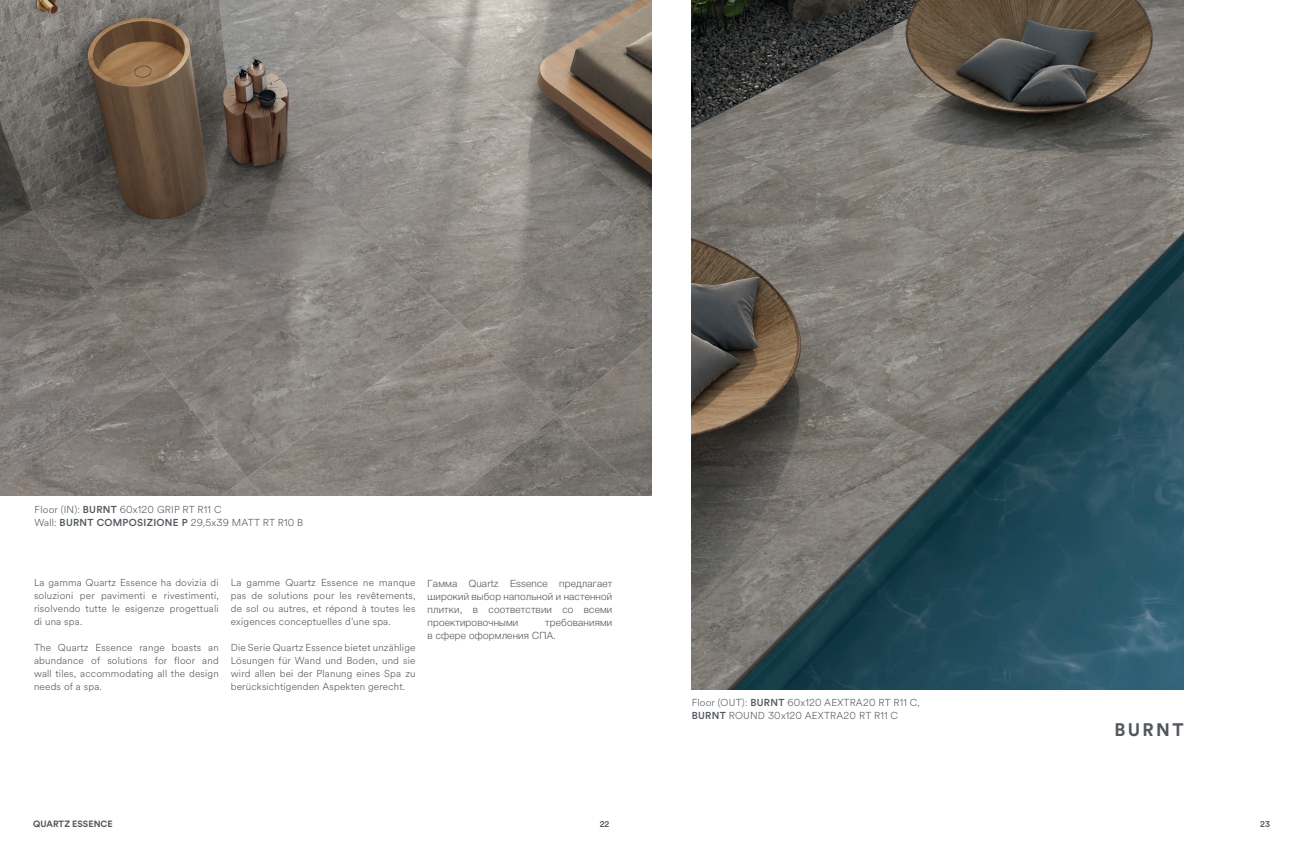
<style>
.page{position:relative;width:1304px;height:851px;background:#fff}
.page>*{position:absolute;margin:0;border:0;box-sizing:border-box;transform-origin:0 0}
.t1{font:700 18px "Circular Std";letter-spacing:.13em;color:#52585e}
.t2{font:300 10px/13px "Circular Spotify Text";letter-spacing:.02em;color:#52585e;text-align:justify}
.t3{font:300 10px/13px "Helvetica Neue LTCYR";letter-spacing:.02em;color:#52585e;text-align:justify}
.t4{font:700 9px "Circular Std";color:#52585e}
.t5{font:500 9px "Circular Std";color:#52585e}
.s1{font-family:"Circular Std";font-weight:500}
</style>
<div class="page">
<img style="left:0;top:0;width:652px;height:495px">
<img style="left:692px;top:0;width:492px;height:689px">
<p class="t2" style="left:35px;top:503px;width:270px">Floor (IN): <span class="s1">BURNT</span> 60x120 GRIP RT R11 C<br>Wall: <span class="s1">BURNT COMPOSIZIONE P</span> 29,5x39 MATT RT R10 B</p>
<p class="t2" style="left:34px;top:576px;width:186px">La gamma Quartz Essence ha dovizia di soluzioni per pavimenti e rivestimenti, risolvendo tutte le esigenze progettuali di una spa.</p>
<p class="t2" style="left:34px;top:641px;width:186px">The Quartz Essence range boasts an abundance of solutions for floor and wall tiles, accommodating all the design needs of a spa.</p>
<p class="t2" style="left:231px;top:576px;width:186px">La gamme Quartz Essence ne manque pas de solutions pour les revêtements, de sol ou autres, et répond à toutes les exigences conceptuelles d’une spa.</p>
<p class="t2" style="left:231px;top:641px;width:186px">Die Serie Quartz Essence bietet unzählige Lösungen für Wand und Boden, und sie wird allen bei der Planung eines Spa zu berücksichtigenden Aspekten gerecht.</p>
<p class="t3" style="left:428px;top:576px;width:186px">Гамма Quartz Essence предлагает широкий выбор напольной и настенной плитки, в соответствии со всеми проектировочными</p>
<p class="t3" style="left:428px;top:615px;width:186px;text-indent:118px">требованиями в сфере оформления СПА.</p>
<p class="t2" style="left:692px;top:696px;width:230px">Floor (OUT): <span class="s1">BURNT</span> 60x120 AEXTRA20 RT R11 C,<br><span class="s1">BURNT</span> ROUND 30x120 AEXTRA20 RT R11 C</p>
<h1 class="t1" style="left:1114px;top:718px;width:71px">BURNT</h1>
<p class="t4" style="left:33px;top:818px;width:81px">QUARTZ ESSENCE</p>
<p class="t5" style="left:600px;top:818px;width:11px">22</p>
<p class="t5" style="left:1260px;top:818px;width:11px">23</p>
</div>
